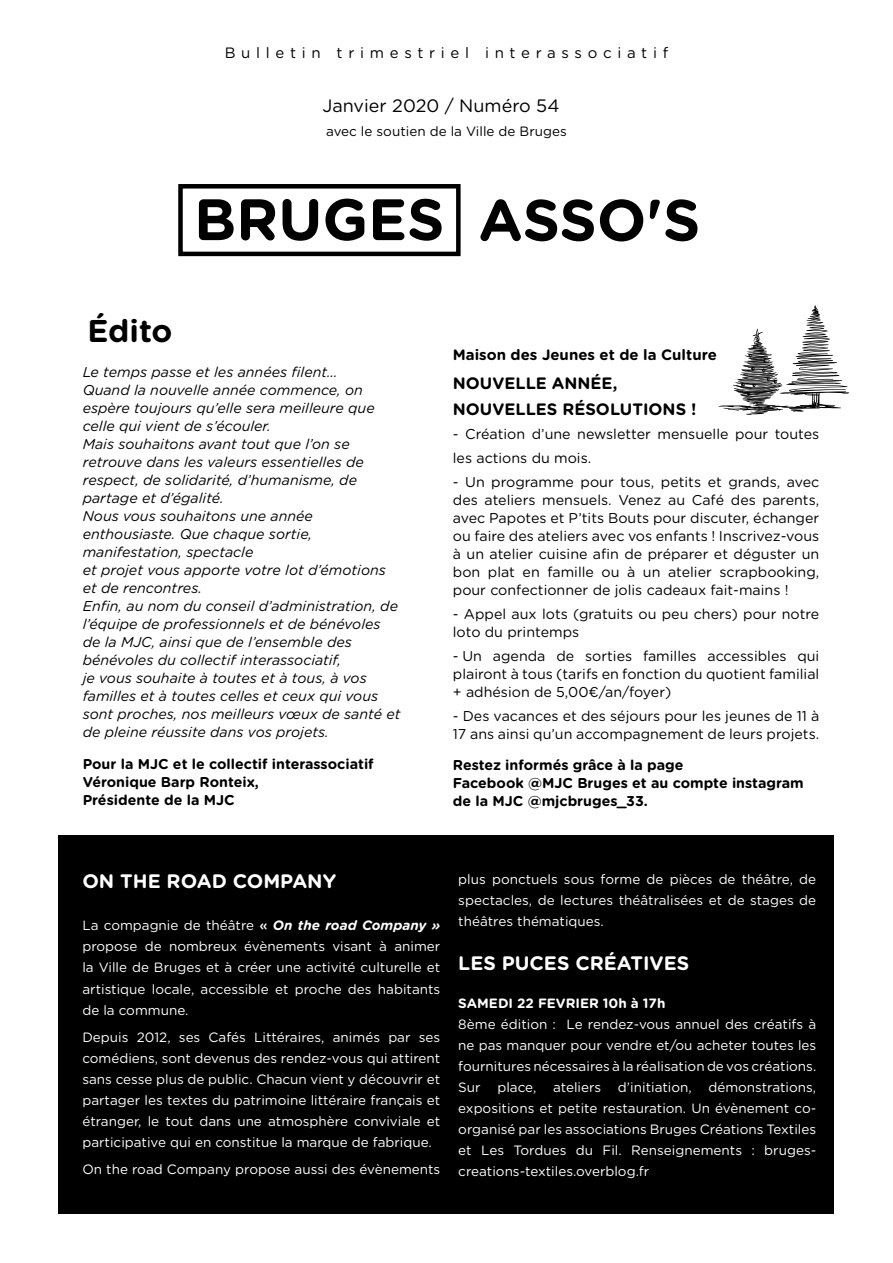
<style>
.page{position:relative;width:893px;height:1263px;background:#fff}
.page>*{position:absolute;margin:0;border:0;box-sizing:border-box;transform-origin:0 0}
.t1{font:700 58.35px "Gotham Rounded";color:#000}
.t2{font:700 31.5px "Gotham Rounded";color:#000}
.t3{font:700 19.5px "Gotham Rounded";color:#fff}
.t4{font:18px "Gotham Rounded";color:#000}
.t5{font:700 16.5px/25.5px "Gotham Rounded";color:#000}
.t6{font:15px "Gotham Rounded";letter-spacing:.38em;color:#000}
.t7{font:700 15px "Gotham Rounded";color:#000}
.t8{font:italic 14.25px/18px "Gotham Rounded";color:#000}
.t9{font:14.25px/18px "Gotham Rounded";color:#000}
.t10{font:700 14.25px/18px "Gotham Rounded";color:#000}
.t11{font:13.5px/21px "Gotham Rounded";color:#fff;text-align:justify}
.t12{font:13.5px "Gotham Rounded";color:#000}
.t13{font:700 13.5px "Gotham Rounded";color:#fff}
.s1{font-weight:500}
.s2{font-weight:700;font-style:italic}
</style>
<div class="page">
<div style="left:59px;top:836px;width:775px;height:378px;background:#000"></div>
<div style="left:178px;top:184px;width:283px;height:72px;border:4px solid #000"></div>
<svg style="left:719px;top:305px;width:130px;height:110px"></svg>
<p class="t6" style="left:225px;top:43px;width:445px">Bulletin trimestriel interassociatif</p>
<h3 class="t4" style="left:322px;top:93px;width:238px">Janvier 2020 / Numéro 54</h3>
<p class="t12" style="left:326px;top:122px;width:242px">avec le soutien de la Ville de Bruges</p>
<h1 class="t1" style="left:194px;top:177px;width:210px">BRUGES</h1>
<h1 class="t1" style="left:478px;top:177px;width:218px">asso'S</h1>
<h2 class="t2" style="left:87px;top:308px;width:87px">Édito</h2>
<p class="t8" style="left:83px;top:363px;width:319px">Le temps passe et les années filent…<br>Quand la nouvelle année commence, on espère toujours qu’elle sera meilleure que celle qui vient de s’écouler.<br>Mais souhaitons avant tout que l’on se retrouve dans les valeurs essentielles de respect, de solidarité, d’humanisme, de partage et d’égalité.<br>Nous vous souhaitons une année enthousiaste. Que chaque sortie, manifestation, spectacle<br>et projet vous apporte votre lot d’émotions et de rencontres.<br>Enfin, au nom du conseil d’administration, de l’équipe de professionnels et de bénévoles de la MJC, ainsi que de l’ensemble des bénévoles du collectif interassociatif,<br>je vous souhaite à toutes et à tous, à vos familles et à toutes celles et ceux qui vous sont proches, nos meilleurs vœux de santé et de pleine réussite dans vos projets.</p>
<p class="t10" style="left:83px;top:754px;width:293px">Pour la MJC et le collectif interassociatif<br>Véronique Barp Ronteix,<br>Présidente de la MJC</p>
<p class="t7" style="left:453px;top:343px;width:266px">Maison des Jeunes et de la Culture</p>
<p class="t5" style="left:453px;top:370px;width:125px">Nouvelle anné</p>
<p class="t5" style="left:453px;top:370px;width:245px;text-indent:149px">e, nouvelles Résolutions !</p>
<p class="t9" style="left:453px;top:421px;width:368px;line-height:24px">- Création d’une newsletter mensuelle pour toutes les actions du mois.</p>
<p class="t9" style="left:453px;top:472px;width:368px;text-align:justify">- Un programme pour tous, petits et grands, avec des ateliers mensuels. Venez au Café des parents, avec Papotes et P’tits Bouts pour discuter, échanger ou faire des ateliers avec vos enfants ! Inscrivez-vous à un atelier cuisine afin de préparer et déguster un bon plat en famille ou à un atelier scrapbooking, pour confectionner de jolis cadeaux fait-mains !</p>
<p class="t9" style="left:453px;top:604px;width:368px">- Appel aux lots (gratuits ou peu chers) pour notre loto du printemps</p>
<p class="t9" style="left:453px;top:646px;width:368px;text-align:justify">- Un agenda de sorties familles accessibles qui plairont à tous (tarifs en fonction du quotient familial + adhésion de 5,00€/an/foyer)</p>
<p class="t9" style="left:453px;top:706px;width:368px">- Des vacances et des séjours pour les jeunes de 11 à<br>17 ans ainsi qu’un accompagnement de leurs projets.</p>
<p class="t10" style="left:453px;top:756px;width:352px">Restez informés grâce à la page<br>Facebook @MJC Bruges et au compte instagram de la MJC @mjcbruges_33.</p>
<h3 class="t3" style="left:82px;top:867px;width:255px">on the road company</h3>
<p class="t11" style="left:82px;top:914px;width:359px">La compagnie de théâtre <span class="s1">«</span> <span class="s2">On the road Company » </span>propose de nombreux évènements visant à animer la Ville de Bruges et à créer une activité culturelle et artistique locale, accessible et proche des habitants de la commune.</p>
<p class="t11" style="left:82px;top:1026px;width:359px">Depuis 2012, ses Cafés Littéraires, animés par ses comédiens, sont devenus des rendez-vous qui attirent sans cesse plus de public. Chacun vient y découvrir et partager les textes du patrimoine littéraire français et étranger, le tout dans une atmosphère conviviale et participative qui en constitue la marque de fabrique.</p>
<p class="t11" style="left:82px;top:1158px;width:359px">On the road Company propose aussi des évènements</p>
<p class="t11" style="left:458px;top:868px;width:359px">plus ponctuels sous forme de pièces de théâtre, de spectacles, de lectures théâtralisées et de stages de théâtres thématiques.</p>
<h3 class="t3" style="left:458px;top:949px;width:13px">LES</h3>
<h3 class="t3" style="left:502px;top:949px;width:175px">PUCES CRÉATIVES</h3>
<p class="t13" style="left:458px;top:993px;width:39px">SAMEDI</p>
<p class="t13" style="left:517px;top:993px;width:150px">22 FEVRIER 10h à 17h</p>
<p class="t11" style="left:458px;top:1013px;width:359px">8ème édition : Le rendez-vous annuel des créatifs à ne pas manquer pour vendre et/ou acheter toutes les fournitures nécessaires à la réalisation de vos créations.<br>Sur place, ateliers d’initiation, démonstrations, expositions et petite restauration. Un évènement co&shy;organisé par les associations Bruges Créations Textiles et Les Tordues du Fil. Renseignements : bruges&shy;creations-textiles.overblog.fr</p>
</div>
